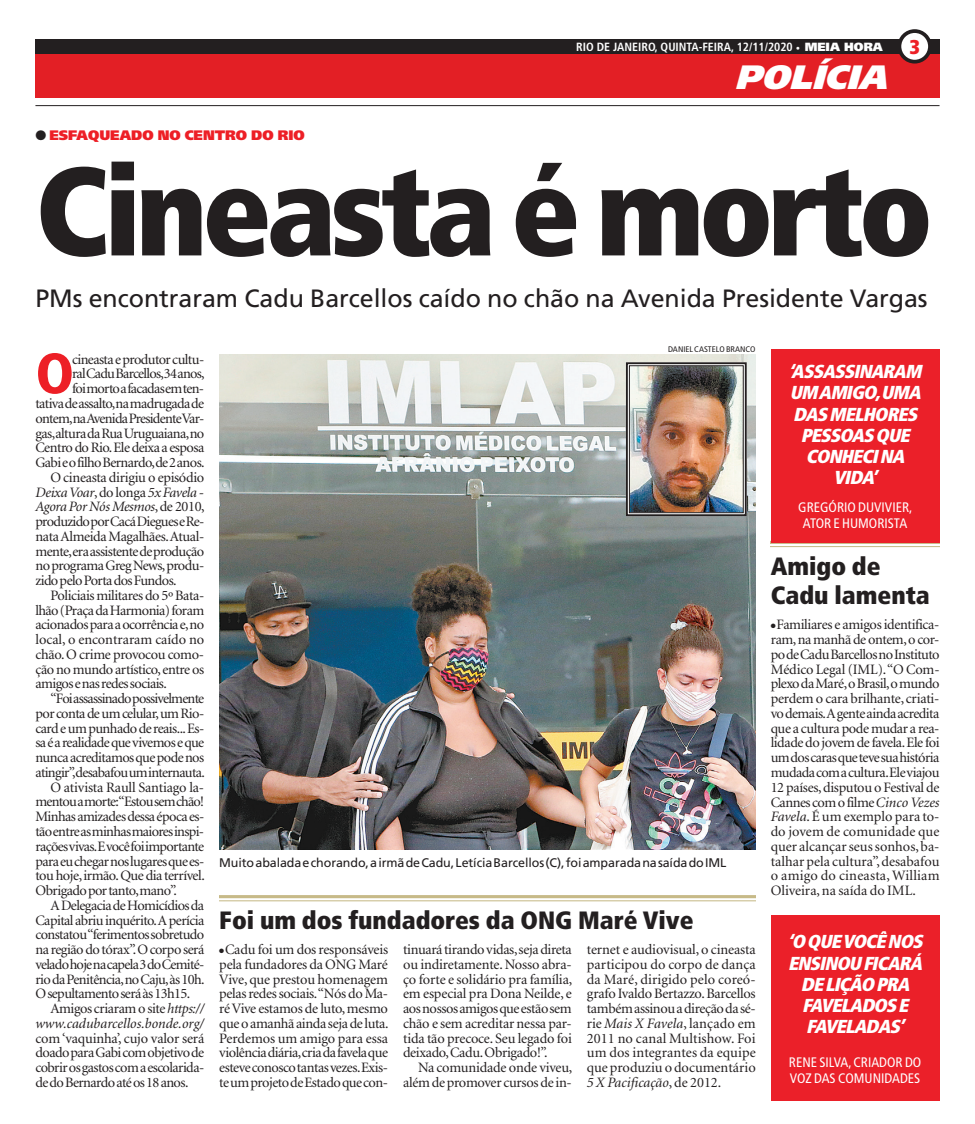
<style>
.page{position:relative;width:975px;height:1124px;background:#fff}
.page>*{position:absolute;margin:0;border:0;box-sizing:border-box;transform-origin:0 0}
.t1{font:900 condensed 125px "Frutiger";letter-spacing:-.045em;color:#231f20}
.t2{font:900 condensed 56.62px "Frutiger";color:#ed1f26}
.t3{font:italic 900 33.75px "Frutiger";color:#fff}
.t4{font:25px "Frutiger";letter-spacing:-.005em;color:#231f20}
.t5{font:900 condensed 25px/28.8px "Frutiger";color:#231f20}
.t6{font:900 condensed 20px "Frutiger";color:#ed1f26}
.t7{font:italic 900 condensed 18.75px/21.2px "Frutiger";letter-spacing:.07em;color:#fff;text-align:center}
.t8{font:14.38px/14.8px "Minion";letter-spacing:-.04em;color:#231f20;text-align:justify}
.t9{font:14.38px/14.8px "Minion";letter-spacing:-.02em;color:#231f20;text-align:right}
.t10{font:italic 14.38px "Minion";letter-spacing:-.02em;color:#231f20}
.t11{font:italic 14.38px "Minion";color:#231f20}
.t12{font:14.38px "Minion";letter-spacing:-.005em;color:#231f20}
.t13{font:14.38px "Minion";letter-spacing:-.01em;color:#231f20}
.t14{font:condensed 13.75px/16.2px "Frutiger";color:#fff;text-align:center}
.t15{font:900 13.75px "Frutiger";color:#ed1f26}
.t16{font:12.5px "Frutiger";letter-spacing:-.01em;color:#231f20}
.t17{font:700 condensed 11.88px "Frutiger";color:#fff}
.t18{font:condensed 8.12px "Frutiger";color:#231f20;scale:1.08 1}
.s1{font-weight:900;font-stretch:normal}
.s2{font-style:normal}
.s3{font-style:italic}
</style>
<div class="page">
<hr style="left:35px;top:105px;width:904px;height:1px;background:#231f20">
<div style="left:35px;top:54px;width:904px;height:44px;background:#e31f25"></div>
<img style="left:219px;top:354px;width:536px;height:495px">
<svg style="left:770px;top:542px;width:169px;height:2px"></svg>
<hr style="left:770px;top:546px;width:169px;height:1px;background:#c7ba88">
<svg style="left:219px;top:898px;width:536px;height:1px"></svg>
<svg style="left:219px;top:895px;width:536px;height:3px;background:#c8bb8b"></svg>
<hr style="left:219px;top:900px;width:536px;height:1px;background:#c7ba88">
<img style="left:625px;top:361px;width:122px;height:156px">
<div style="left:629px;top:365px;width:114px;height:148px;border:1px solid #231f20"></div>
<div style="left:770px;top:349px;width:169px;height:193px;background:#eb2029"></div>
<div style="left:770px;top:915px;width:169px;height:185px;background:#eb2029"></div>
<div style="left:35px;top:39px;width:904px;height:15px;background:#231f20"></div>
<div style="left:899px;top:31px;width:30px;height:31px;background:#fff;border-radius:50%"></div>
<div style="left:897px;top:29px;width:34px;height:34px;border:4px solid #231f20;border-radius:50%"></div>
<p class="t17" style="left:576px;top:40px;width:139px">RIO DE JANEIRO, QUINTA-FEIRA</p>
<p class="t17" style="left:731px;top:40px;width:153px">, 12/11/2020 <span class="s1">· MEIA HORA</span></p>
<h3 class="t6" style="left:909px;top:35px;width:12px">3</h3>
<p class="t15" style="left:49px;top:127px;width:257px">ESFAQUEADO NO CENTRO DO RIO</p>
<h3 class="t3" style="left:734px;top:57px;width:164px">POLÍCIA</h3>
<h1 class="t1" style="left:35px;top:135px;width:898px">Cineasta é morto</h1>
<h3 class="t4" style="left:35px;top:283px;width:893px">PMs encontraram Cadu Barcellos caído no chão na Avenida Presidente Vargas</h3>
<h2 class="t2" style="left:35px;top:339px;width:40px">O</h2>
<p class="t8" style="left:72px;top:352px;width:134px">cineasta e produtor cultu-</p>
<p class="t8" style="left:72px;top:367px;width:134px">ral Cadu Barcellos, 34 anos,</p>
<p class="t8" style="left:72px;top:382px;width:134px">foi morto a facadas em ten-</p>
<p class="t8" style="left:35px;top:396px;width:170px">tativa de assalto, na madrugada de</p>
<p class="t8" style="left:35px;top:411px;width:170px">ontem, na Avenida Presidente Var-</p>
<p class="t8" style="left:35px;top:426px;width:170px">gas, altura da Rua Uruguaiana, no</p>
<p class="t8" style="left:35px;top:441px;width:170px">Centro do Rio. Ele deixa a esposa</p>
<p class="t8" style="left:35px;top:455px;width:171px">Gabi e o filho Bernardo, de 2 anos.</p>
<p class="t9" style="left:50px;top:470px;width:155px">O cineasta dirigiu o episódio</p>
<p class="t10" style="left:35px;top:485px;width:170px">Deixa Voar<span class="s2">, do longa</span> 5x Favela -</p>
<p class="t10" style="left:35px;top:499px;width:171px">Agora Por Nós Mesmos<span class="s2">, de 2010,</span></p>
<p class="t8" style="left:35px;top:514px;width:170px">produzido por Cacá Diegues e Re-</p>
<p class="t8" style="left:35px;top:529px;width:170px">nata Almeida Magalhães.Atual-</p>
<p class="t8" style="left:35px;top:544px;width:170px">mente, era assistente de produção</p>
<p class="t8" style="left:35px;top:559px;width:170px">no programa Greg News, produ-</p>
<p class="t8" style="left:35px;top:573px;width:143px">zido pelo Porta dos Fundos.</p>
<p class="t8" style="left:50px;top:588px;width:155px">Policiais militares do 5º Bata-</p>
<p class="t8" style="left:35px;top:603px;width:170px">lhão (Praça da Harmonia) foram</p>
<p class="t8" style="left:35px;top:618px;width:170px">acionados para a ocorrência e, no</p>
<p class="t12" style="left:35px;top:632px;width:170px">local, o encontraram caído no</p>
<p class="t9" style="left:35px;top:647px;width:170px">chão. O crime provocou como-</p>
<p class="t8" style="left:35px;top:662px;width:170px">ção no mundo artístico, entre os</p>
<p class="t8" style="left:35px;top:677px;width:133px">amigos e nas redes sociais.</p>
<p class="t8" style="left:50px;top:691px;width:155px">“Foi assassinado possivelmente</p>
<p class="t8" style="left:35px;top:706px;width:170px">por conta de um celular, um Rio-</p>
<p class="t8" style="left:35px;top:721px;width:170px">card e um punhado de reais... Es-</p>
<p class="t8" style="left:35px;top:736px;width:170px">sa é a realidade que vivemos e que</p>
<p class="t8" style="left:35px;top:750px;width:170px">nunca acreditamos que pode nos</p>
<p class="t8" style="left:35px;top:765px;width:171px">atingir”, desabafou um internauta.</p>
<p class="t13" style="left:50px;top:780px;width:155px">O ativista Raull Santiago la-</p>
<p class="t8" style="left:35px;top:795px;width:170px">mentou a morte: “Estou sem chão!</p>
<p class="t8" style="left:35px;top:809px;width:170px">Minhas amizades dessa época es-</p>
<p class="t8" style="left:35px;top:824px;width:170px">tão entre as minhas maiores inspi-</p>
<p class="t8" style="left:35px;top:839px;width:170px">rações vivas. E você foi importante</p>
<p class="t8" style="left:35px;top:854px;width:170px">para eu chegar nos lugares que es-</p>
<p class="t8" style="left:35px;top:868px;width:171px">tou hoje, irmão. Que dia terrível.</p>
<p class="t8" style="left:35px;top:883px;width:143px">Obrigado por tanto, mano”.</p>
<p class="t8" style="left:50px;top:898px;width:155px">A Delegacia de Homicídios da</p>
<p class="t8" style="left:35px;top:913px;width:170px">Capital abriu inquérito. A perícia</p>
<p class="t8" style="left:35px;top:927px;width:170px">constatou “ferimentos sobretudo</p>
<p class="t8" style="left:35px;top:942px;width:170px">na região do tórax”. O corpo será</p>
<p class="t8" style="left:35px;top:957px;width:170px">velado hoje na capela 3 do Cemité-</p>
<p class="t8" style="left:35px;top:972px;width:171px">rio da Penitência, no Caju, às 10h.</p>
<p class="t8" style="left:35px;top:986px;width:156px">O sepultamento será às 13h15.</p>
<p class="t8" style="left:50px;top:1001px;width:155px">Amigos criaram o site <span class="s3">https://</span></p>
<p class="t11" style="left:35px;top:1015px;width:170px">www.cadubarcellos.bonde.org/</p>
<p class="t8" style="left:35px;top:1031px;width:170px">com ‘vaquinha’, cujo valor será doado para Gabi com objetivo de cobrir os gastos com a escolarida&shy;de do Bernardo até os 18 anos.</p>
<p class="t18" style="left:668px;top:344px;width:83px">DANIEL CASTELO BRANCO</p>
<p class="t16" style="left:219px;top:855px;width:508px">Muito abalada e chorando, a irmã de Cadu, Letícia Barcellos (C), foi amparada na saída do IML</p>
<h3 class="t5" style="left:219px;top:905px;width:476px">Foi um dos fundadores da ONG Maré Vive</h3>
<p class="t8" style="left:219px;top:942px;width:171px;text-align:center">Cadu foi um dos responsáveis pela fundadores da ONG Maré<br>Vive, que prestou homenagem pelas redes sociais. “Nós do Ma&shy;ré Vive estamos de luto, mesmo que o amanhã ainda seja de luta.<br>Perdemos um amigo para essa violência diária, cria da favela que esteve conosco tantas vezes. Exis&shy;te um projeto de Estado que con-</p>
<p class="t8" style="left:403px;top:942px;width:171px">tinuará tirando vidas, seja direta ou indiretamente. Nosso abra&shy;ço forte e solidário pra família, em especial pra Dona Neilde, e aos nossos amigos que estão sem chão e sem acreditar nessa par&shy;tida tão precoce. Seu legado foi deixado, Cadu. Obrigado!”.</p>
<p class="t9" style="left:403px;top:1060px;width:171px">Na comunidade onde viveu, além de promover cursos de in-</p>
<p class="t8" style="left:587px;top:942px;width:170px">ternet e audiovisual, o cineasta participou do corpo de dança da Maré, dirigido pelo coreó&shy;grafo Ivaldo Bertazzo. Barcellos também assinou a direção da sé&shy;rie <span class="s3">Mais X Favela</span>, lançado em 2011 no canal Multishow. Foi um dos integrantes da equipe que produziu o documentário <span class="s3">5 X Pacificação</span>, de 2012.</p>
<h3 class="t7" style="left:788px;top:361px;width:121px">‘ASSASSINARAM</h3>
<h3 class="t7" style="left:789px;top:382px;width:119px">UM AMIGO,UMA</h3>
<h3 class="t7" style="left:793px;top:403px;width:130px">DASM ELHORES</h3>
<h3 class="t7" style="left:800px;top:424px;width:115px">PESSOASQUE</h3>
<h3 class="t7" style="left:805px;top:445px;width:88px">CONHECINA</h3>
<h3 class="t7" style="left:833px;top:467px;width:50px">VIDA’</h3>
<p class="t14" style="left:798px;top:499px;width:116px">GREGÓRIO DUVIVIER,<br>ATOR E HUMORISTA</p>
<h3 class="t5" style="left:770px;top:551px;width:161px">Amigo de<br>Cadu lamenta</h3>
<p class="t8" style="left:770px;top:618px;width:170px;text-indent:6px">Familiares e amigos identifica&shy;ram, na manhã de ontem, o cor&shy;po de Cadu Barcellos no Instituto Médico Legal (IML). “O Com&shy;plexo da Maré, o Brasil, o mundo perdem o cara brilhante, criati&shy;vo demais. A gente ainda acredita que a cultura pode mudar a rea&shy;lidade do jovem de favela. Ele foi um dos caras que teve sua história mudada com a cultura. Ele viajou 12 países, disputou o Festival de Cannes com o filme <span class="s3">Cinco Vezes Favela</span>.É um exemplo para to&shy;do jovem de comunidade que quer alcançar seus sonhos, ba&shy;talhar pela cultura”, desabafou o amigo do cineasta, William Oliveira, na saída do IML.</p>
<h3 class="t7" style="left:787px;top:930px;width:141px">‘O QUEVOCÊNOS<br>ENSINOU FICARÁ<br>DELIÇÃO PRA<br>FAVELADOSE<br>FAVELADAS’</h3>
<p class="t14" style="left:788px;top:1054px;width:134px;text-align:left">RENE SILVA, CRIADOR DO<br>VOZ DAS COMUNIDADES</p>
</div>
